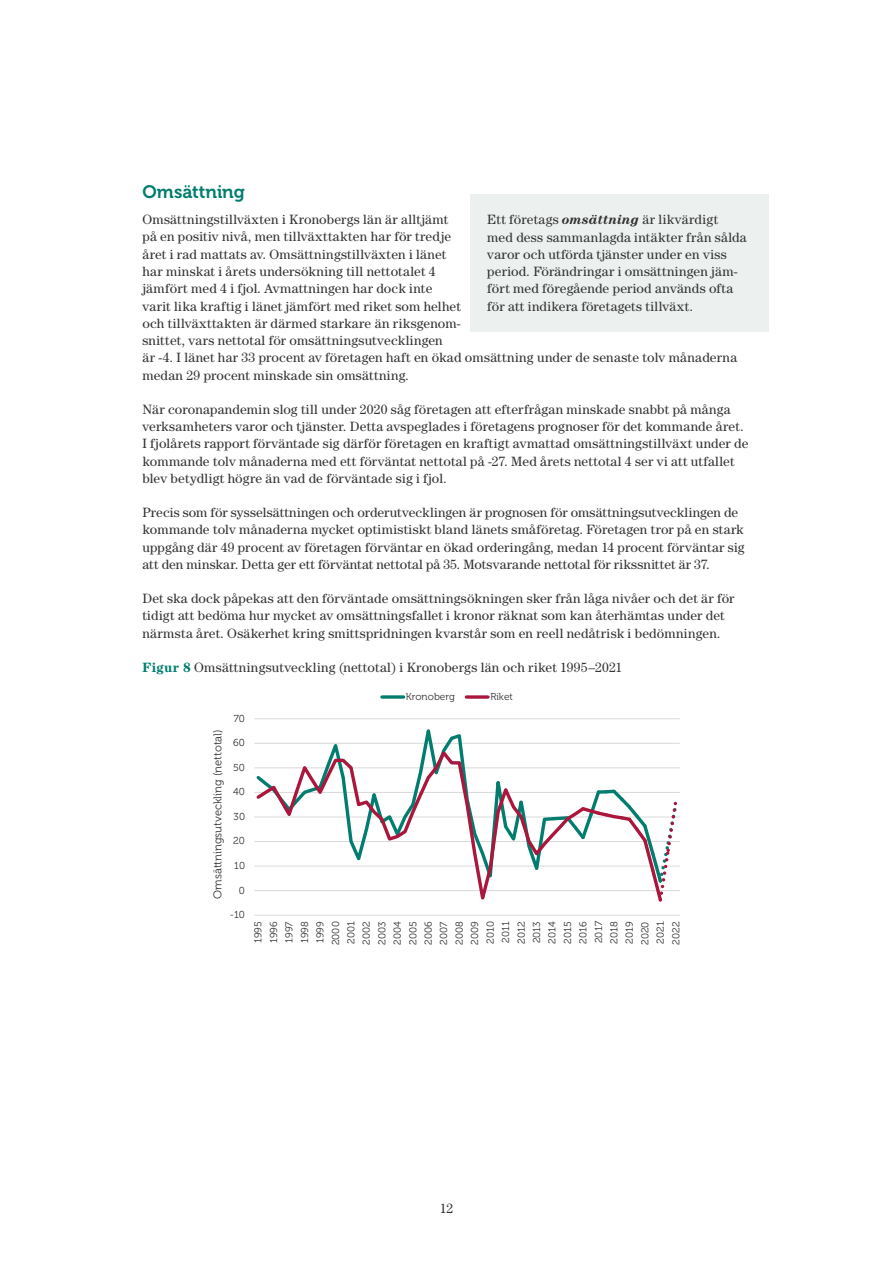
<style>
.page{position:relative;width:893px;height:1263px;background:#fff}
.page>*{position:absolute;margin:0;border:0;box-sizing:border-box;transform-origin:0 0}
.t1{font:18px "Museo 700";color:#007d6e}
.t2{font:13.5px/17.2px "Century Std";letter-spacing:.015em;color:#333}
.t3{font:11.25px "Museo 300";color:#333233}
.t4{font:10.05px/15.5px "Museo 300";letter-spacing:.005em;color:#333233;text-align:justify}
.s1{font-weight:700;color:#007d6e}
.s2{font-weight:700;font-style:italic}
</style>
<div class="page">
<hr style="left:254px;top:915px;width:426px;height:1px;background:#d9d9d9">
<hr style="left:254px;top:866px;width:426px;height:1px;background:#d9d9d9">
<hr style="left:254px;top:841px;width:426px;height:1px;background:#d9d9d9">
<hr style="left:254px;top:817px;width:426px;height:1px;background:#d9d9d9">
<hr style="left:254px;top:792px;width:426px;height:1px;background:#d9d9d9">
<hr style="left:254px;top:767px;width:426px;height:1px;background:#d9d9d9">
<hr style="left:254px;top:743px;width:426px;height:1px;background:#d9d9d9">
<hr style="left:254px;top:718px;width:426px;height:1px;background:#d9d9d9">
<hr style="left:254px;top:890px;width:426px;height:1px;background:#d9d9d9">
<svg style="left:254px;top:718px;width:334px;height:29px"></svg>
<svg style="left:588px;top:789px;width:89px;height:113px"></svg>
<svg style="left:254px;top:747px;width:334px;height:153px"></svg>
<svg style="left:382px;top:695px;width:22px;height:4px"></svg>
<svg style="left:466px;top:695px;width:22px;height:4px"></svg>
<div style="left:470px;top:194px;width:298px;height:137px;background:#ecf0ef"></div>
<h1 class="t1" style="left:142px;top:182px;width:104px">Omsättning</h1>
<p class="t2" style="left:142px;top:211px;width:596px">Omsättningstillväxten i Kronobergs län är alltjämt<br>på en positiv nivå, men tillväxttakten har för tredje<br>året i rad mattats av. Omsättningstillväxten i länet<br>har minskat i årets undersökning till nettotalet 4<br>jämfört med 4 i fjol. Avmattningen har dock inte<br>varit lika kraftig i länet jämfört med riket som helhet<br>och tillväxttakten är därmed starkare än riksgenom-<br>snittet, vars nettotal för omsättningsutvecklingen<br>är -4. I länet har 33 procent av företagen haft en ökad omsättning under de senaste tolv månaderna medan 29 procent minskade sin omsättning.</p>
<p class="t2" style="left:142px;top:400px;width:608px">När coronapandemin slog till under 2020 såg företagen att efterfrågan minskade snabbt på många verksamheters varor och tjänster. Detta avspeglades i företagens prognoser för det kommande året.<br>I fjolårets rapport förväntade sig därför företagen en kraftigt avmattad omsättningstillväxt under de kommande tolv månaderna med ett förväntat nettotal på -27. Med årets nettotal 4 ser vi att utfallet blev betydligt högre än vad de förväntade sig i fjol.</p>
<p class="t2" style="left:142px;top:504px;width:604px">Precis som för sysselsättningen och orderutvecklingen är prognosen för omsättningsutvecklingen de kommande tolv månaderna mycket optimistiskt bland länets småföretag. Företagen tror på en stark uppgång där 49 procent av företagen förväntar en ökad orderingång, medan 14 procent förväntar sig att den minskar. Detta ger ett förväntat nettotal på 35. Motsvarande nettotal för rikssnittet är 37.</p>
<p class="t2" style="left:142px;top:590px;width:594px">Det ska dock påpekas att den förväntade omsättningsökningen sker från låga nivåer och det är för tidigt att bedöma hur mycket av omsättningsfallet i kronor räknat som kan återhämtas under det närmsta året. Osäkerhet kring smittspridningen kvarstår som en reell nedåtrisk i bedömningen.</p>
<p class="t2" style="left:142px;top:658px;width:481px"><span class="s1">Figur 8</span> Omsättningsutveckling (nettotal) i Kronobergs län och riket 1995–2021</p>
<p class="t2" style="left:487px;top:211px;width:261px">Ett företags <span class="s2">omsättning</span> är likvärdigt med dess sammanlagda intäkter från sålda varor och utförda tjänster under en viss period. Förändringar i omsättningen jäm&shy;fört med föregående period används ofta för att indikera företagets tillväxt.</p>
<p class="t3" style="left:211px;top:898px;width:171px;rotate:-90deg">Omsättningsutveckling (nettotal)</p>
<p class="t4" style="left:234px;top:711px;width:13px">70</p>
<p class="t4" style="left:233px;top:735px;width:13px">60</p>
<p class="t4" style="left:233px;top:760px;width:13px">50</p>
<p class="t4" style="left:233px;top:784px;width:13px">40</p>
<p class="t4" style="left:234px;top:809px;width:13px">30</p>
<p class="t4" style="left:233px;top:833px;width:13px">20</p>
<p class="t4" style="left:234px;top:858px;width:12px">10</p>
<p class="t4" style="left:239px;top:882px;width:8px">0</p>
<p class="t4" style="left:230px;top:907px;width:17px">-10</p>
<p class="t4" style="left:406px;top:689px;width:51px">Kronoberg</p>
<p class="t4" style="left:490px;top:689px;width:24px">Riket</p>
<p class="t4" style="left:251px;top:945px;width:26px;rotate:-90deg">1995<br>1996<br>1997<br>1998<br>1999<br>2000<br>2001<br>2002<br>2003<br>2004<br>2005<br>2006<br>2007<br>2008<br>2009<br>2010<br>2011<br>2012<br>2013<br>2014<br>2015<br>2016<br>2017<br>2018<br>2019<br>2020<br>2021<br>2022</p>
<p class="t2" style="left:440px;top:1199px;width:15px">12</p>
</div>
